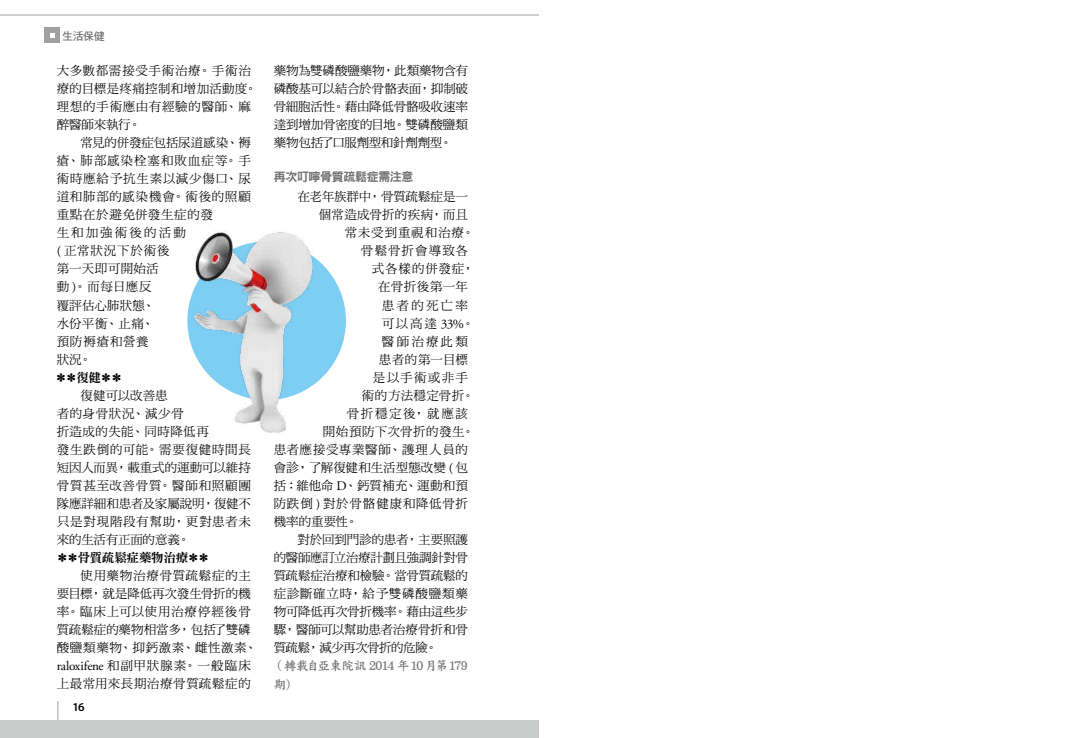
<style>
.page{position:relative;width:1078px;height:738px;background:#fff}
.page>*{position:absolute;margin:0;border:0;box-sizing:border-box;transform-origin:0 0}
.t1{font:12.5px/18px "DF Ming Std W5";letter-spacing:.025em;color:#000}
.t2{font:12.5px/18px "DF Ming Std W5";letter-spacing:.05em;color:#000}
.t3{font:12.5px "DF Ming Std W5";letter-spacing:-.015em;color:#000}
.t4{font:12.5px "DF Ming Std W5";letter-spacing:.06em;color:#000}
.t5{font:12.5px "DF Ming Std W5";letter-spacing:-.01em;color:#000}
.t6{font:12.5px/18.5px "DF Kai Shu Std W7";letter-spacing:-.115em;color:#727171}
.t7{font:12.5px "DF Ming Std W9";letter-spacing:-.02em;color:#000}
.t8{font:12.5px "DF Ming Std W5";letter-spacing:.065em;color:#000}
.t9{font:12.5px "DF Ming Std W5";letter-spacing:.005em;color:#000}
.t10{font:12.5px "DF Ming Std W5";letter-spacing:-.025em;color:#000}
.t11{font:12.5px "DF Ming Std W5";letter-spacing:-.02em;color:#000}
.t12{font:12.5px "DF Ming Std W5";letter-spacing:.055em;color:#000}
.t13{font:12.5px "DF Ming Std W5";letter-spacing:-.035em;color:#000}
.t14{font:12.5px "DF Ming Std W5";letter-spacing:.125em;color:#000}
.t15{font:12.5px "DF Ming Std W5";letter-spacing:.09em;color:#000}
.t16{font:12.5px "DF Ming Std W5";letter-spacing:.11em;color:#000}
.t17{font:12px "DF Hei Std W9";letter-spacing:-.035em;color:#727171}
.t18{font:600 12px "Myriad Pro";color:#000}
.t19{font:11px "DF Hei Std W7";color:#727171}
.s1{font-family:"Adobe Garamond Pro";font-size:13.1px}
</style>
<div class="page">
<hr style="left:58px;top:700px;width:1px;height:37px;background:#9fa0a0">
<div style="left:0;top:719px;width:1077px;height:18px;background:#c9caca"></div>
<hr style="left:0;top:15px;width:1077px;height:1px;background:#9fa0a0">
<div style="left:45px;top:28px;width:15px;height:15px;background:#9fa0a0"></div>
<svg style="left:50px;top:33px;width:5px;height:5px"></svg>
<div style="left:187px;top:241px;width:159px;height:159px;background:#7ecef4;border-radius:50%"></div>
<img style="left:187px;top:231px;width:143px;height:202px">
<div style="left:539px;top:0;width:538px;height:737px;background:#fff"></div>
<p class="t19" style="left:62px;top:30px;width:44px">生活保健</p>
<p class="t1" style="left:57px;top:61px;width:202px">大多數都需接受手術治療。手術治療的目標是疼痛控制和增加活動度。理想的手術應由有經驗的醫師、麻醉醫師來執行。</p>
<p class="t2" style="left:57px;top:133px;width:196px;text-indent:24px">常見的併發症包括尿道感染、褥瘡、肺部感染栓塞和敗血症等。手術時應給予抗生素以減少傷口、尿道和肺部的感染機會。術後的照顧重點在於避免併發生症的發<br>生和加強術後的活動<br><span class="s1">(</span> 正常狀況下於術後<br>第一天即可開始活<br>動 <span class="s1">)</span>。而每日應反<br>覆評估心肺狀態、<br>水份平衡、止痛、<br>預防褥瘡和營養<br>狀況。</p>
<p class="t7" style="left:55px;top:370px;width:70px">＊＊復健＊＊</p>
<p class="t1" style="left:57px;top:385px;width:196px;text-indent:24px">復健可以改善患<br>者的身骨狀況、減少骨<br>折造成的失能、同時降低再<br>發生跌倒的可能。需要復健時間長短因人而異，載重式的運動可以維持骨質甚至改善骨質。醫師和照顧團隊應詳細和患者及家屬說明，復健不只是對現階段有幫助，更對患者未來的生活有正面的意義。</p>
<p class="t7" style="left:56px;top:550px;width:155px">＊＊骨質疏鬆症藥物治療＊＊</p>
<p class="t1" style="left:57px;top:565px;width:202px;text-indent:24px">使用藥物治療骨質疏鬆症的主要目標，就是降低再次發生骨折的機率。臨床上可以使用治療停經後骨質疏鬆症的藥物相當多，包括了雙磷酸鹽類藥物、抑鈣激素、雌性激素、<span class="s1">raloxifene</span> 和副甲狀腺素。一般臨床上最常用來長期治療骨質疏鬆症的</p>
<p class="t18" style="left:72px;top:698px;width:14px">16</p>
<p class="t1" style="left:274px;top:61px;width:196px;text-align:justify">藥物為雙磷酸鹽藥物，此類藥物含有磷酸基可以結合於骨骼表面，抑制破骨細胞活性。藉由降低骨骼吸收速率達到增加骨密度的目地。雙磷酸鹽類藥物包括了口服劑型和針劑劑型。</p>
<p class="t17" style="left:274px;top:170px;width:141px">再次叮嚀骨質疏鬆症需注意</p>
<p class="t5" style="left:297px;top:190px;width:172px">在老年族群中，骨質疏鬆症是一</p>
<p class="t1" style="left:319px;top:205px;width:150px">個常造成骨折的疾病，而且</p>
<p class="t8" style="left:345px;top:226px;width:131px">常未受到重視和治療。</p>
<p class="t15" style="left:361px;top:244px;width:108px">骨鬆骨折會導致各</p>
<p class="t8" style="left:372px;top:262px;width:104px">式各樣的併發症，</p>
<p class="t1" style="left:378px;top:277px;width:91px">在骨折後第一年</p>
<p class="t1" style="left:382px;top:295px;width:87px">患者的死亡率</p>
<p class="t1" style="left:382px;top:313px;width:94px">可以高達 <span class="s1">33%</span>。</p>
<p class="t1" style="left:382px;top:331px;width:87px">醫師治療此類</p>
<p class="t1" style="left:379px;top:349px;width:91px">患者的第一目標</p>
<p class="t16" style="left:373px;top:370px;width:96px">是以手術或非手</p>
<p class="t1" style="left:362px;top:385px;width:114px">術的方法穩定骨折。</p>
<p class="t14" style="left:347px;top:406px;width:123px">骨折穩定後，就應該</p>
<p class="t1" style="left:323px;top:421px;width:153px">開始預防下次骨折的發生。</p>
<p class="t12" style="left:274px;top:442px;width:196px">患者應接受專業醫師、護理人員的</p>
<p class="t9" style="left:274px;top:460px;width:196px">會診，了解復健和生活型態改變 <span class="s1">(</span> 包</p>
<p class="t1" style="left:274px;top:475px;width:196px">括：維他命 <span class="s1">D</span>、鈣質補充、運動和預</p>
<p class="t4" style="left:274px;top:496px;width:196px">防跌倒 <span class="s1">)</span> 對於骨骼健康和降低骨折</p>
<p class="t1" style="left:274px;top:511px;width:86px">機率的重要性。</p>
<p class="t5" style="left:297px;top:532px;width:172px">對於回到門診的患者，主要照護</p>
<p class="t10" style="left:274px;top:550px;width:196px">的醫師應訂立治療計劃且強調針對骨</p>
<p class="t3" style="left:274px;top:568px;width:196px">質疏鬆症治療和檢驗。當骨質疏鬆的</p>
<p class="t4" style="left:273px;top:586px;width:196px">症診斷確立時，給予雙磷酸鹽類藥</p>
<p class="t11" style="left:274px;top:604px;width:196px">物可降低再次骨折機率。藉由這些步</p>
<p class="t3" style="left:274px;top:622px;width:196px">驟，醫師可以幫助患者治療骨折和骨</p>
<p class="t13" style="left:274px;top:640px;width:165px">質疏鬆，減少再次骨折的危險。</p>
<p class="t6" style="left:272px;top:655px;width:197px">（轉載自亞東院訊 2014 年 10 月第179期）</p>
</div>
